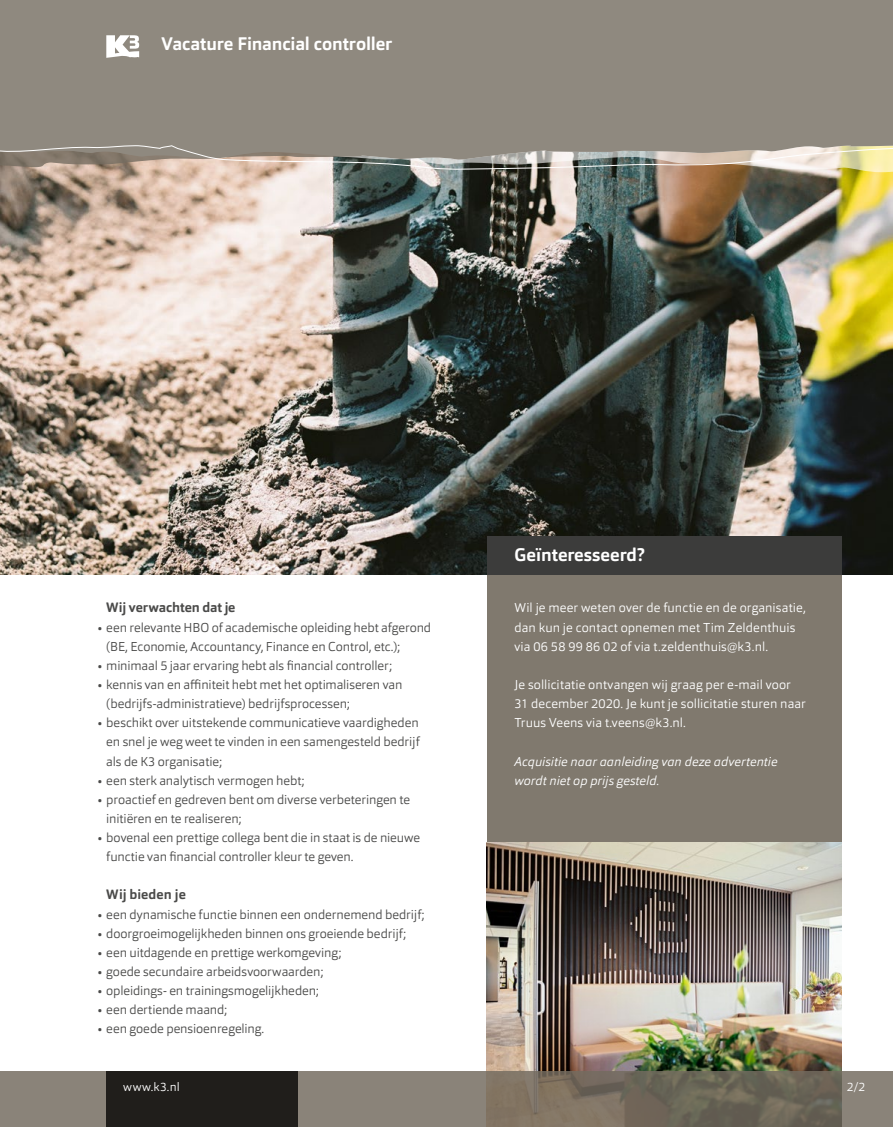
<style>
.page{position:relative;width:893px;height:1127px;background:#fff}
.page>*{position:absolute;margin:0;border:0;box-sizing:border-box;transform-origin:0 0}
.t1{font:700 18px "Orgon";color:#fff}
.t2{font:700 13.5px "Orgon";color:#4a4a49}
.t3{font:300 12.75px/19.2px "Orgon";letter-spacing:-.01em;color:#4a4a49}
.t4{font:300 12.75px/19.2px "Orgon";letter-spacing:.005em;color:#fff}
.t5{font:italic 300 12.75px/19.2px "Orgon";letter-spacing:.005em;color:#fff}
.t6{font:300 12px "Orgon";letter-spacing:.045em;color:#fff}
</style>
<div class="page">
<div style="left:488px;top:574px;width:354px;height:553px;background:#80796e"></div>
<img style="left:487px;top:842px;width:355px;height:229px">
<img style="left:0;top:172px;width:893px;height:402px">
<div style="left:488px;top:536px;width:354px;height:38px;background:#3c3c3b"></div>
<svg style="left:0;top:1071px;width:893px;height:56px"></svg>
<div style="left:106px;top:1071px;width:192px;height:56px;background:#201e1b"></div>
<div style="left:0;top:0;width:893px;height:145px;background:#8f897f"></div>
<svg style="left:106px;top:35px;width:33px;height:23px"></svg>
<svg style="left:0;top:145px;width:893px;height:26px;background:#aba396"></svg>
<h1 class="t1" style="left:162px;top:32px;width:232px">Vacature Financial controller</h1>
<p class="t2" style="left:106px;top:599px;width:131px">Wij verwachten dat je</p>
<p class="t3" style="left:106px;top:617px;width:326px;text-indent:-9px">• een relevante HBO of academische opleiding hebt afgerond (BE, Economie, Accountancy, Finance en Control, etc.);</p>
<p class="t3" style="left:98px;top:656px;width:296px">• minimaal 5 jaar ervaring hebt als financial controller;</p>
<p class="t3" style="left:106px;top:675px;width:298px;text-indent:-9px">• kennis van en affiniteit hebt met het optimaliseren van (bedrijfs-administratieve) bedrijfsprocessen;</p>
<p class="t3" style="left:106px;top:713px;width:315px;text-align:justify;text-indent:-9px">• beschikt over uitstekende communicatieve vaardigheden en snel je weg weet te vinden in een samengesteld bedrijf als de K3 organisatie;</p>
<p class="t3" style="left:98px;top:770px;width:208px">• een sterk analytisch vermogen hebt;</p>
<p class="t3" style="left:106px;top:790px;width:305px;text-indent:-9px">• proactief en gedreven bent om diverse verbeteringen te initiëren en te realiseren;</p>
<p class="t3" style="left:106px;top:828px;width:315px;text-indent:-9px">• bovenal een prettige collega bent die in staat is de nieuwe functie van financial controller kleur te geven.</p>
<p class="t2" style="left:106px;top:886px;width:81px">Wij bieden je</p>
<p class="t3" style="left:98px;top:904px;width:328px">• een dynamische functie binnen een ondernemend bedrijf;</p>
<p class="t3" style="left:98px;top:923px;width:310px">• doorgroeimogelijkheden binnen ons groeiende bedrijf;</p>
<p class="t3" style="left:98px;top:943px;width:245px">• een uitdagende en prettige werkomgeving;</p>
<p class="t3" style="left:98px;top:962px;width:227px">• goede secundaire arbeidsvoorwaarden;</p>
<p class="t3" style="left:98px;top:981px;width:223px">• opleidings- en trainingsmogelijkheden;</p>
<p class="t3" style="left:98px;top:1000px;width:131px">• een dertiende maand;</p>
<p class="t3" style="left:98px;top:1019px;width:168px">• een goede pensioenregeling.</p>
<h1 class="t1" style="left:514px;top:543px;width:132px">Geïnteresseerd?</h1>
<p class="t4" style="left:514px;top:598px;width:293px">Wil je meer weten over de functie en de organisatie, dan kun je contact opnemen met Tim Zeldenthuis via 06 58 99 86 02 of via t.zeldenthuis@k3.nl.</p>
<p class="t4" style="left:514px;top:675px;width:293px">Je sollicitatie ontvangen wij graag per e-mail voor<br>31 december 2020. Je kunt je sollicitatie sturen naar<br>Truus Veens via t.veens@k3.nl.</p>
<p class="t5" style="left:514px;top:751px;width:265px">Acquisitie naar aanleiding van deze advertentie wordt niet op prijs gesteld.</p>
<p class="t6" style="left:123px;top:1079px;width:58px">www.k3.nl</p>
<p class="t6" style="left:847px;top:1079px;width:20px">2/2</p>
</div>
